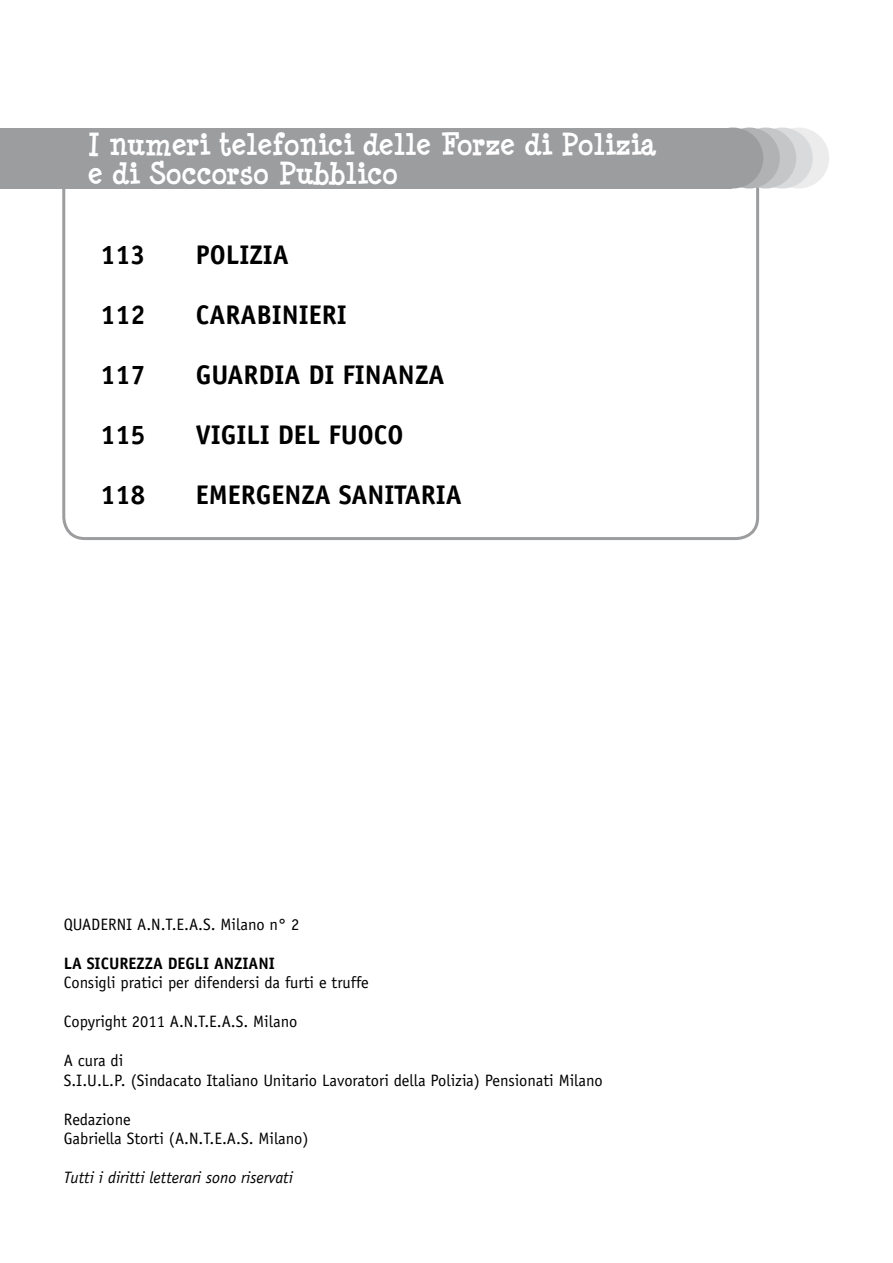
<style>
.page{position:relative;width:893px;height:1263px;background:#fff}
.page>*{position:absolute;margin:0;border:0;box-sizing:border-box;transform-origin:0 0}
.t1{font:700 28.5px/28.5px "Minya Nouvelle";color:#fff}
.t2{font:700 27px "Officina Sans";color:#000}
.t3{font:16.5px/19.5px "Officina Sans";color:#000}
.t4{font:italic 16.5px "Officina Sans";color:#000}
.t5{font:700 16.5px "Officina Sans";color:#000}
</style>
<div class="page">
<hr style="left:892px;top:0;width:1px;height:88px;background:#9c9d9f">
<div style="left:768px;top:128px;width:61px;height:61px;background:#ececed;border-radius:50%"></div>
<div style="left:752px;top:128px;width:61px;height:61px;background:#d9dadb;border-radius:50%"></div>
<div style="left:735px;top:128px;width:61px;height:61px;background:#c5c6c8;border-radius:50%"></div>
<div style="left:719px;top:128px;width:61px;height:61px;background:#b1b2b4;border-radius:50%"></div>
<div style="left:702px;top:128px;width:61px;height:61px;background:#9c9d9f;border-radius:50%"></div>
<div style="left:0;top:128px;width:732px;height:61px;background:#9c9d9f"></div>
<h1 class="t1" style="left:88px;top:131px;width:570px">I numeri telefonici delle Forze di Polizia e di Soccorso Pubblico</h1>
<h2 class="t2" style="left:101px;top:238px;width:47px">113</h2>
<h2 class="t2" style="left:196px;top:238px;width:95px">POLIZIA</h2>
<h2 class="t2" style="left:101px;top:298px;width:47px">112</h2>
<h2 class="t2" style="left:196px;top:298px;width:153px">CARABINIERI</h2>
<h2 class="t2" style="left:101px;top:358px;width:47px">117</h2>
<h2 class="t2" style="left:196px;top:358px;width:250px">GUARDIA DI FINANZA</h2>
<h2 class="t2" style="left:101px;top:418px;width:47px">115</h2>
<h2 class="t2" style="left:196px;top:418px;width:209px">VIGILI DEL FUOCO</h2>
<h2 class="t2" style="left:101px;top:478px;width:47px">118</h2>
<h2 class="t2" style="left:196px;top:478px;width:268px">EMERGENZA SANITARIA</h2>
<p class="t3" style="left:64px;top:914px;width:237px">QUADERNI A.N.T.E.A.S. Milano n° 2</p>
<p class="t5" style="left:64px;top:952px;width:213px">LA SICUREZZA DEGLI ANZIANI</p>
<p class="t3" style="left:64px;top:973px;width:307px">Consigli pratici per difendersi da furti e truffe</p>
<p class="t3" style="left:64px;top:1012px;width:235px">Copyright 2011 A.N.T.E.A.S. Milano</p>
<p class="t3" style="left:64px;top:1051px;width:540px">A cura di<br>S.I.U.L.P. (Sindacato Italiano Unitario Lavoratori della Polizia) Pensionati Milano</p>
<p class="t3" style="left:64px;top:1109px;width:246px">Redazione<br>Gabriella Storti (A.N.T.E.A.S. Milano)</p>
<p class="t4" style="left:64px;top:1168px;width:231px">Tutti i diritti letterari sono riservati</p>
</div>
